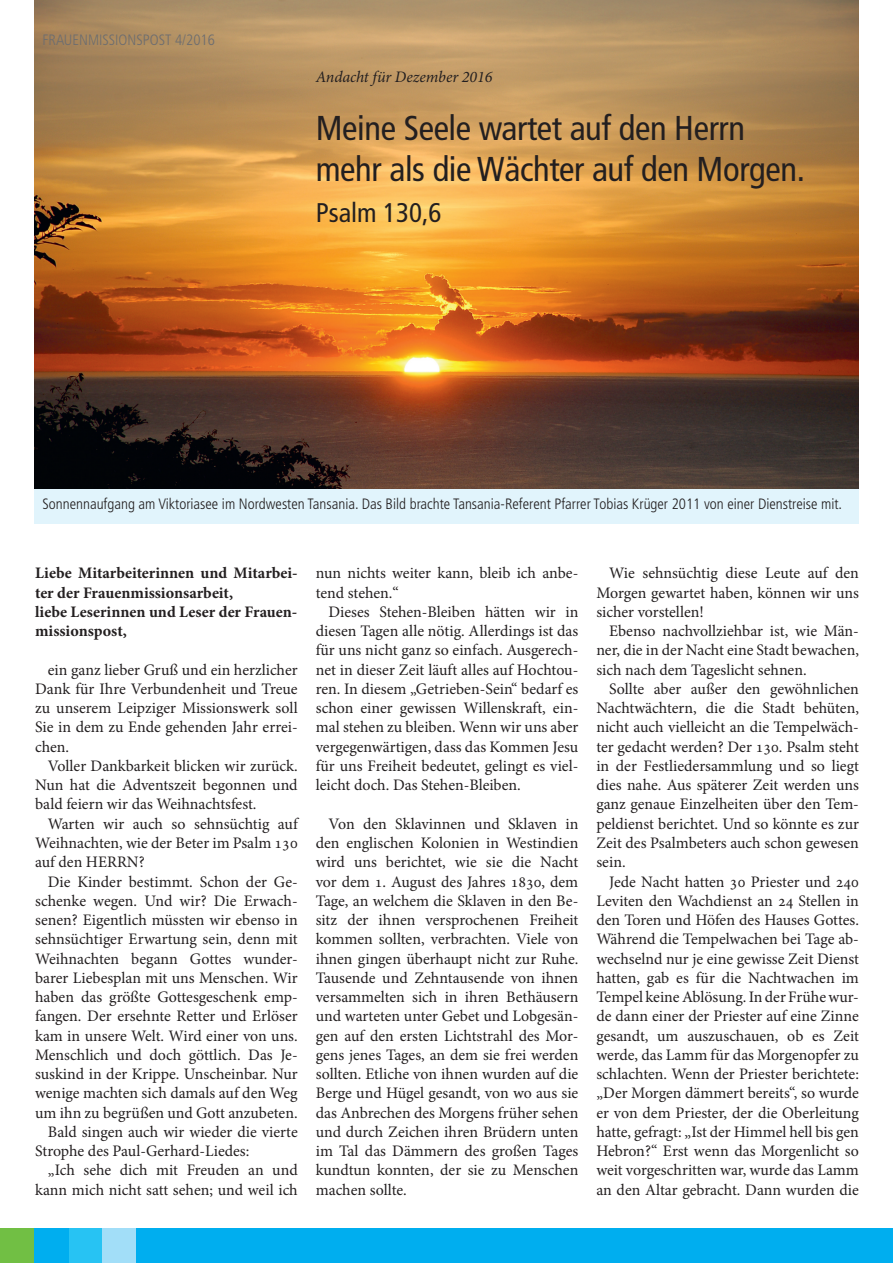
<style>
.page{position:relative;width:893px;height:1263px;background:#fff}
.page>*{position:absolute;margin:0;border:0;box-sizing:border-box;transform-origin:0 0}
.t1{font:condensed 34.5px/41.4px "Frutiger";letter-spacing:-.01em;color:#231f20}
.t2{font:condensed 27px "Frutiger";color:#231f20}
.t3{font:16.05px/19.2px "Minion Pro";color:#231f20;text-align:justify}
.t4{font:700 16.05px/19.2px "Minion Pro";color:#231f20}
.t5{font:italic 16.05px "Minion Pro";letter-spacing:-.005em;color:#231f20}
.t6{font:300 condensed 15px "Frutiger";color:#231f20}
.t7{font:300 condensed 15px "Frutiger";color:#6c6d70}
</style>
<div class="page">
<img style="left:34px;top:0;width:825px;height:489px">
<div style="left:0;top:1229px;width:34px;height:34px;background:#71bf44"></div>
<div style="left:68px;top:1229px;width:34px;height:34px;background:#27c3f3"></div>
<div style="left:102px;top:1229px;width:34px;height:34px;background:#a2def8"></div>
<div style="left:34px;top:1229px;width:34px;height:34px;background:#00aeef"></div>
<div style="left:136px;top:1229px;width:757px;height:34px;background:#00aeef"></div>
<div style="left:34px;top:489px;width:825px;height:34px;background:#e1f4fc"></div>
<p class="t7" style="left:43px;top:32px;width:174px">FRAUENMISSIONSPOST 4/2016</p>
<p class="t5" style="left:316px;top:65px;width:178px">Andacht für Dezember 2016</p>
<h1 class="t1" style="left:316px;top:107px;width:491px">Meine Seele wartet auf den Herrn mehr als die Wächter auf den Morgen.</h1>
<h2 class="t2" style="left:316px;top:196px;width:127px">Psalm 130,6</h2>
<p class="t6" style="left:43px;top:495px;width:801px">Sonnennaufgang am Viktoriasee im Nordwesten Tansania. Das Bild brachte Tansania-Referent Pfarrer Tobias Krüger 2011 von einer Dienstreise mit.</p>
<p class="t4" style="left:35px;top:563px;width:264px">Liebe Mitarbeiterinnen und Mitarbei&shy;ter der Frauenmissionsarbeit,<br>liebe Leserinnen und Leser der Frauen&shy;missionspost,</p>
<p class="t3" style="left:35px;top:660px;width:264px;text-indent:13px">ein ganz lieber Gruß und ein herzlicher Dank für Ihre Verbundenheit und Treue zu unserem Leipziger Missionswerk soll Sie in dem zu Ende gehenden Jahr errei&shy;chen.</p>
<p class="t3" style="left:35px;top:756px;width:264px;text-indent:13px">Voller Dankbarkeit blicken wir zurück.<br>Nun hat die Adventszeit begonnen und bald feiern wir das Weihnachtsfest.</p>
<p class="t3" style="left:35px;top:814px;width:264px;text-indent:13px">Warten wir auch so sehnsüchtig auf Weihnachten, wie der Beter im Psalm 130 auf den HERRN?</p>
<p class="t3" style="left:48px;top:872px;width:251px">Die Kinder bestimmt. Schon der Ge-</p>
<p class="t3" style="left:35px;top:891px;width:264px">schenke wegen. Und wir? Die Erwach-</p>
<p class="t3" style="left:35px;top:910px;width:264px">senen? Eigentlich müssten wir ebenso in</p>
<p class="t3" style="left:35px;top:930px;width:264px">sehnsüchtiger Erwartung sein, denn mit</p>
<p class="t3" style="left:35px;top:949px;width:264px">Weihnachten begann Gottes wunder-</p>
<p class="t3" style="left:35px;top:968px;width:264px">barer Liebesplan mit uns Menschen. Wir</p>
<p class="t3" style="left:35px;top:987px;width:264px">haben das größte Gottesgeschenk emp-</p>
<p class="t3" style="left:35px;top:1007px;width:264px">fangen. Der ersehnte Retter und Erlöser</p>
<p class="t3" style="left:35px;top:1026px;width:264px">kam in unsere Welt. Wird einer von uns.</p>
<p class="t3" style="left:35px;top:1045px;width:264px">Menschlich und doch göttlich. Das Je-</p>
<p class="t3" style="left:35px;top:1064px;width:264px">suskind in der Krippe. Unscheinbar. Nur</p>
<p class="t3" style="left:35px;top:1084px;width:264px">wenige machten sich damals auf den Weg</p>
<p class="t3" style="left:35px;top:1103px;width:264px">um ihn zu begrüßen und Gott anzubeten.</p>
<p class="t3" style="left:48px;top:1122px;width:251px">Bald singen auch wir wieder die vierte</p>
<p class="t3" style="left:35px;top:1141px;width:216px">Strophe des Paul-Gerhard-Liedes:</p>
<p class="t3" style="left:48px;top:1161px;width:251px">„Ich sehe dich mit Freuden an und</p>
<p class="t3" style="left:35px;top:1180px;width:264px">kann mich nicht satt sehen; und weil ich</p>
<p class="t3" style="left:316px;top:564px;width:264px">nun nichts weiter kann, bleib ich anbe&shy;tend stehen.“</p>
<p class="t3" style="left:316px;top:602px;width:264px;text-indent:13px">Dieses Stehen-Bleiben hätten wir in diesen Tagen alle nötig. Allerdings ist das für uns nicht ganz so einfach. Ausgerech&shy;net in dieser Zeit läuft alles auf Hochtou&shy;ren. In diesem „Getrieben-Sein“ bedarf es schon einer gewissen Willenskraft, ein&shy;mal stehen zu bleiben. Wenn wir uns aber vergegenwärtigen, dass das Kommen Jesu für uns Freiheit bedeutet, gelingt es viel&shy;leicht doch. Das Stehen-Bleiben.</p>
<p class="t3" style="left:316px;top:814px;width:264px;text-indent:13px">Von den Sklavinnen und Sklaven in den englischen Kolonien in Westindien wird uns berichtet, wie sie die Nacht vor dem 1. August des Jahres 1830, dem Tage, an welchem die Sklaven in den Be&shy;sitz der ihnen versprochenen Freiheit kommen sollten, verbrachten. Viele von ihnen gingen überhaupt nicht zur Ruhe.<br>Tausende und Zehntausende von ihnen versammelten sich in ihren Bethäusern und warteten unter Gebet und Lobgesän&shy;gen auf den ersten Lichtstrahl des Mor&shy;gens jenes Tages, an dem sie frei werden sollten. Etliche von ihnen wurden auf die Berge und Hügel gesandt, von wo aus sie das Anbrechen des Morgens früher sehen und durch Zeichen ihren Brüdern unten im Tal das Dämmern des großen Tages kundtun konnten, der sie zu Menschen machen sollte.</p>
<p class="t3" style="left:596px;top:564px;width:264px;text-indent:13px">Wie sehnsüchtig diese Leute auf den Morgen gewartet haben, können wir uns sicher vorstellen!</p>
<p class="t3" style="left:596px;top:621px;width:264px;text-indent:13px">Ebenso nachvollziehbar ist, wie Män&shy;ner, die in der Nacht eine Stadt bewachen, sich nach dem Tageslicht sehnen.</p>
<p class="t3" style="left:596px;top:679px;width:264px;text-indent:13px">Sollte aber außer den gewöhnlichen Nachtwächtern, die die Stadt behüten, nicht auch vielleicht an die Tempelwäch&shy;ter gedacht werden? Der 130. Psalm steht in der Festliedersammlung und so liegt dies nahe. Aus späterer Zeit werden uns ganz genaue Einzelheiten über den Tem&shy;peldienst berichtet. Und so könnte es zur Zeit des Psalmbeters auch schon gewesen sein.</p>
<p class="t3" style="left:596px;top:872px;width:264px;text-indent:13px">Jede Nacht hatten 30 Priester und 240<br>Leviten den Wachdienst an 24 Stellen in den Toren und Höfen des Hauses Gottes.<br>Während die Tempelwachen bei Tage ab&shy;wechselnd nur je eine gewisse Zeit Dienst hatten, gab es für die Nachtwachen im Tempel keine Ablösung. In der Frühe wur&shy;de dann einer der Priester auf eine Zinne gesandt, um auszuschauen, ob es Zeit werde, das Lamm für das Morgenopfer zu schlachten. Wenn der Priester berichtete: „Der Morgen dämmert bereits“, so wurde er von dem Priester, der die Oberleitung hatte, gefragt: „Ist der Himmel hell bis gen Hebron?“ Erst wenn das Morgenlicht so weit vorgeschritten war, wurde das Lamm an den Altar gebracht. Dann wurden die</p>
</div>
